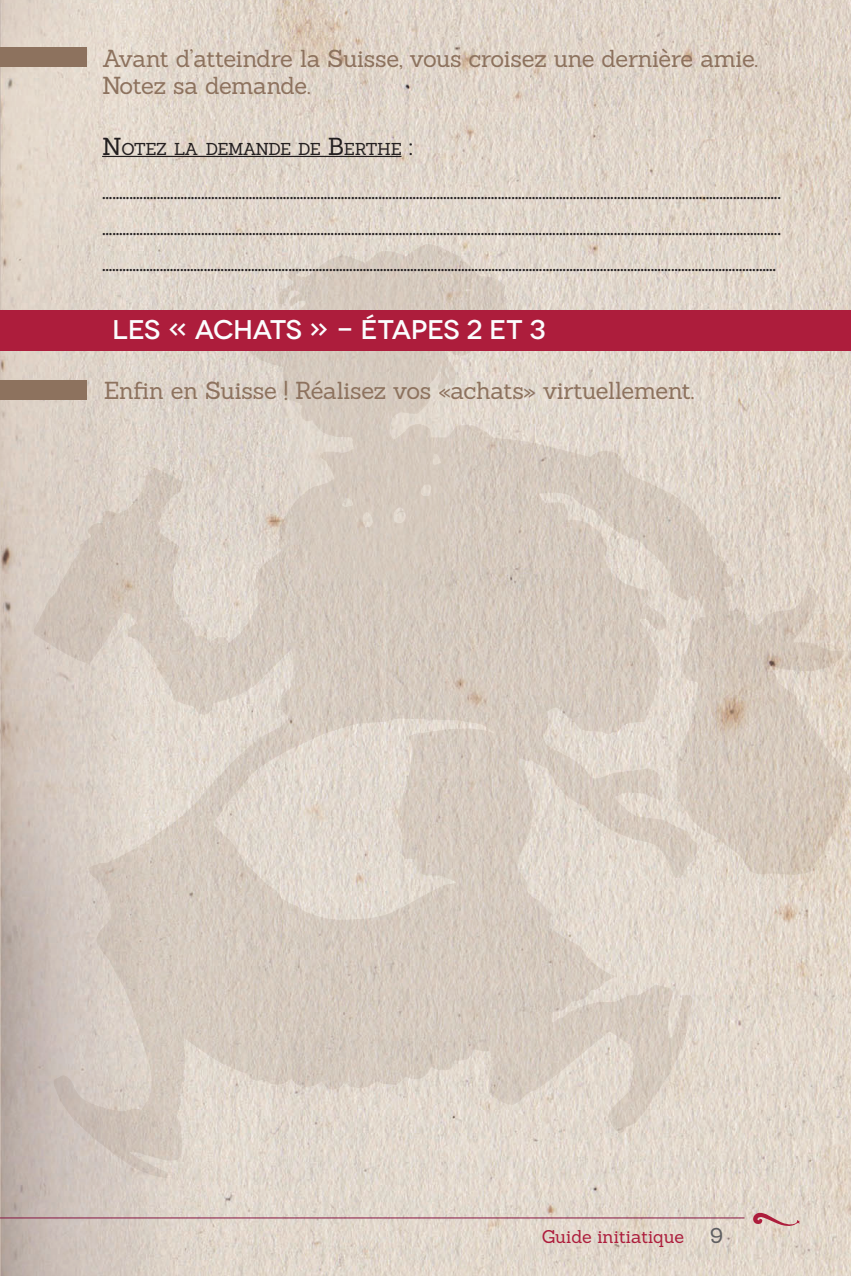
<style>
.page{position:relative;width:851px;height:1276px;background:#fff}
.page>*{position:absolute;margin:0;border:0;box-sizing:border-box;transform-origin:0 0}
.t1{font:500 27px "Novecentowide";letter-spacing:-.015em;color:#fbfdfe}
.t2{font:24px/36px "Sanchez";color:#231f20;text-align:justify}
.t3{font:24px/27px "Sanchez";letter-spacing:-.015em;color:#8d725e}
.t4{font:18px "Sanchez";letter-spacing:-.01em;color:#ad1d3c}
.t5{font:16.8px "Sanchez";letter-spacing:-.05em;color:#231f20}
.s1{font-size:24px}
.s2{font-size:21px;color:#5f5f62}
</style>
<div class="page">
<img style="left:0;top:0;width:850px;height:1276px">
<svg style="left:751px;top:1211px;width:48px;height:16px"></svg>
<hr style="left:0;top:1217px;width:744px;height:1px;background:#861643">
<img style="left:34px;top:244px;width:816px;height:934px">
<div style="left:0;top:310px;width:850px;height:40px;background:#ad1d3c"></div>
<div style="left:0;top:48px;width:87px;height:19px;background:#8d725e"></div>
<div style="left:0;top:381px;width:87px;height:19px;background:#8d725e"></div>
<hr style="left:102px;top:156px;width:299px;height:1px;background:#231f20">
<p class="t3" style="left:102px;top:44px;width:657px">Avant d’atteindre la Suisse, vous croisez une dernière amie.<br>Notez sa demande.</p>
<p class="t5" style="left:102px;top:138px;width:312px"><span class="s1">N</span>OTEZ LA DEMANDE DE <span class="s1">B</span>ERTHE <span class="s1">:</span></p>
<p class="t2" style="left:102px;top:172px;width:680px">....................................................................................................................................................................................................... ....................................................................................................................................................................................................... .......................................................................................................................................................................................................</p>
<p class="t1" style="left:112px;top:314px;width:435px">LES « ACHATS » - ÉTAPES 2 ET 3</p>
<p class="t3" style="left:104px;top:377px;width:592px">Enfin en Suisse ! Réalisez vos «achats» virtuellement.</p>
<p class="t4" style="left:541px;top:1224px;width:183px">Guide initiatique <span class="s2">9</span></p>
</div>
